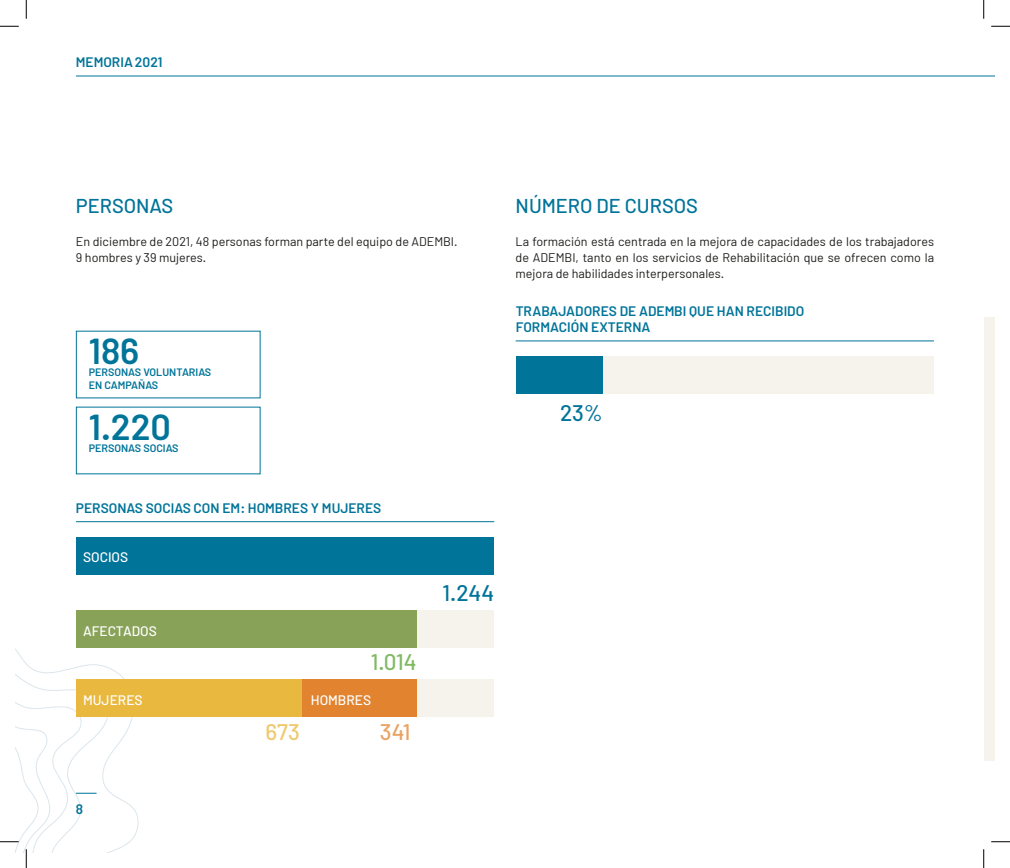
<style>
.page{position:relative;width:1010px;height:868px;background:#fff}
.page>*{position:absolute;margin:0;border:0;box-sizing:border-box;transform-origin:0 0}
.t1{font:600 36px/75.9px "Barlow";color:#007499}
.t2{font:500 22.5px "Barlow";color:#007499}
.t3{font:500 22.5px "Barlow";color:#81ba63}
.t4{font:500 22.5px "Barlow";color:#eec96e}
.t5{font:500 22.5px "Barlow";color:#e9a362}
.t6{font:500 20px "Barlow";color:#007499}
.t7{font:600 13.75px/16.2px "Barlow";color:#007499}
.t8{font:500 13.75px "Barlow";color:#fff}
.t9{font:12.5px/16.2px "Barlow";color:#1d1d1b}
.t10{font:600 10.75px/12.8px "Barlow";color:#007499}
</style>
<div class="page">
<svg style="left:16px;top:610px;width:358px;height:242px"></svg>
<hr style="left:76px;top:76px;width:918px;height:1px;background:#007499">
<svg style="left:76px;top:792px;width:21px;height:1px"></svg>
<div style="left:77px;top:537px;width:417px;height:37px;background:#007499"></div>
<div style="left:516px;top:356px;width:417px;height:38px;background:#f5f3eb"></div>
<div style="left:77px;top:610px;width:417px;height:37px;background:#f5f3eb"></div>
<div style="left:77px;top:679px;width:417px;height:38px;background:#f5f3eb"></div>
<div style="left:77px;top:610px;width:339px;height:37px;background:#88a257"></div>
<div style="left:77px;top:679px;width:225px;height:38px;background:#e9b83f"></div>
<div style="left:302px;top:679px;width:114px;height:38px;background:#e1832f"></div>
<hr style="left:76px;top:521px;width:418px;height:1px;background:#007499">
<hr style="left:515px;top:340px;width:418px;height:1px;background:#007499">
<div style="left:516px;top:356px;width:86px;height:38px;background:#007499"></div>
<div style="left:983px;top:317px;width:11px;height:443px;background:#f5f3eb"></div>
<svg style="left:0;top:25px;width:19px;height:2px"></svg>
<svg style="left:991px;top:25px;width:18px;height:2px"></svg>
<svg style="left:0;top:840px;width:19px;height:2px"></svg>
<svg style="left:991px;top:841px;width:18px;height:1px"></svg>
<svg style="left:25px;top:0;width:2px;height:19px"></svg>
<svg style="left:25px;top:849px;width:2px;height:18px"></svg>
<svg style="left:983px;top:0;width:1px;height:19px"></svg>
<svg style="left:983px;top:849px;width:1px;height:18px"></svg>
<p class="t7" style="left:76px;top:53px;width:88px">MEMORIA 2021</p>
<h3 class="t6" style="left:76px;top:193px;width:99px">PERSONAS</h3>
<p class="t9" style="left:76px;top:233px;width:383px">En diciembre de 2021, 48 personas forman parte del equipo de ADEMBI.<br>9 hombres y 39 mujeres.</p>
<h1 class="t1" style="left:89px;top:312px;width:84px">186<br>1.220</h1>
<p class="t10" style="left:89px;top:366px;width:124px">PERSONAS VOLUNTARIAS<br>EN CAMPAÑAS</p>
<p class="t10" style="left:89px;top:442px;width:91px">PERSONAS SOCIAS</p>
<p class="t7" style="left:76px;top:500px;width:307px">PERSONAS SOCIAS CON EM: HOMBRES Y MUJERES</p>
<p class="t8" style="left:83px;top:548px;width:47px">SOCIOS</p>
<p class="t8" style="left:83px;top:622px;width:75px">AFECTADOS</p>
<h2 class="t3" style="left:371px;top:648px;width:47px">1.014</h2>
<p class="t8" style="left:83px;top:691px;width:61px">MUJERES</p>
<p class="t8" style="left:311px;top:691px;width:62px">HOMBRES</p>
<h2 class="t4" style="left:265px;top:717px;width:36px">673</h2>
<h2 class="t5" style="left:380px;top:717px;width:32px">341</h2>
<h2 class="t2" style="left:442px;top:579px;width:53px">1.244</h2>
<h3 class="t6" style="left:515px;top:193px;width:184px">NÚMERO DE CURSOS</h3>
<p class="t9" style="left:515px;top:233px;width:420px;text-align:justify">La formación está centrada en la mejora de capacidades de los trabajadores de ADEMBI, tanto en los servicios de Rehabilitación que se ofrecen como la mejora de habilidades interpersonales.</p>
<p class="t7" style="left:515px;top:303px;width:290px">TRABAJADORES DE ADEMBI QUE HAN RECIBIDO<br>FORMACIÓN EXTERNA</p>
<h2 class="t2" style="left:560px;top:398px;width:44px">23%</h2>
<p class="t7" style="left:76px;top:800px;width:9px">8</p>
</div>
